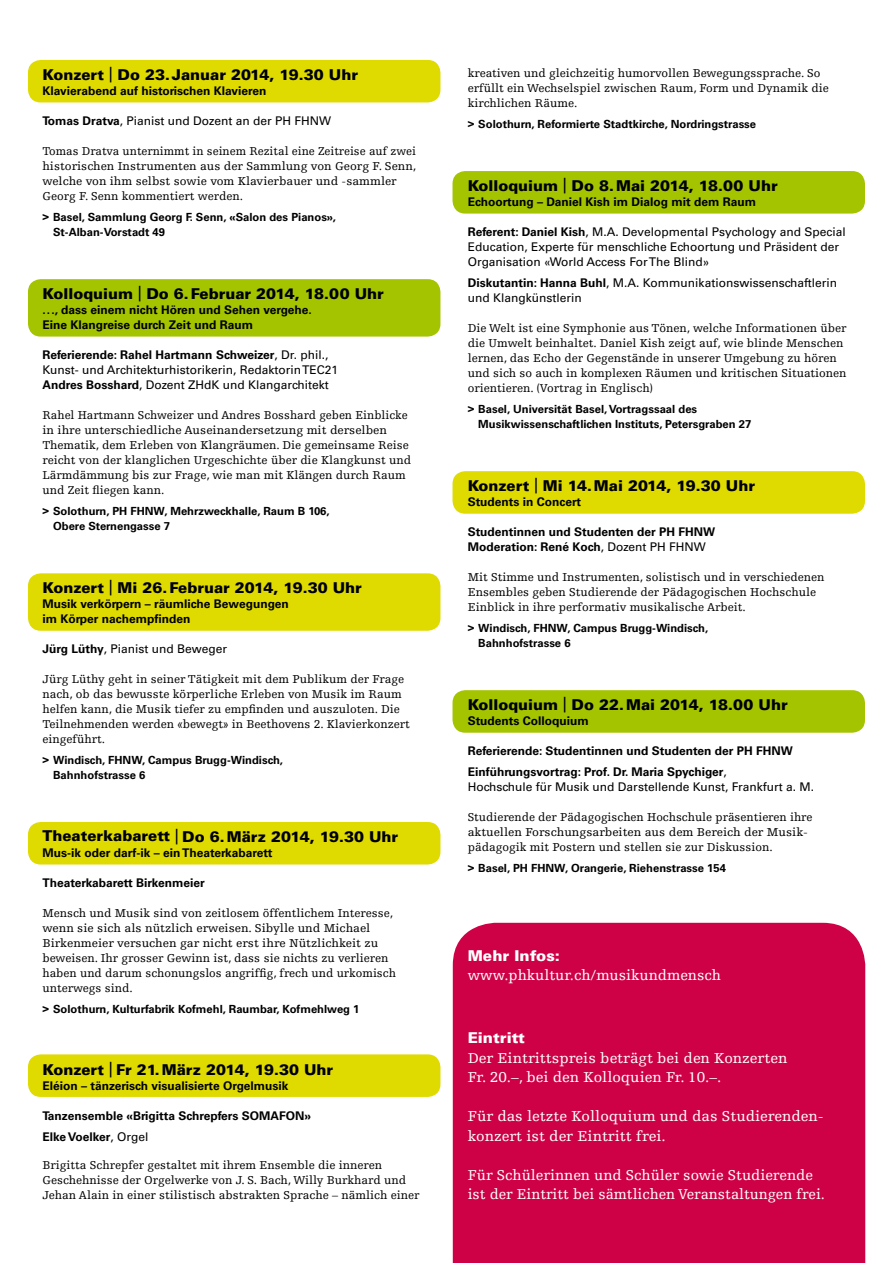
<style>
.page{position:relative;width:893px;height:1263px;background:#fff}
.page>*{position:absolute;margin:0;border:0;box-sizing:border-box;transform-origin:0 0}
.t1{font:15px/19.5px "Egyptienne F";color:#fff}
.t2{font:900 15px "Univers";color:#000}
.t3{font:900 15px "Univers";color:#fff}
.t4{font:12px/15px "Egyptienne F";color:#000}
.t5{font:700 12px/15px "Univers";color:#000}
.t6{font:12px/15px "Univers";color:#000}
.t7{font:700 11.25px/15px "Univers";color:#000}
.s1{font-weight:700}
.s2{font-weight:400}
</style>
<div class="page">
<div style="left:453px;top:923px;width:412px;height:340px;background:#ce0046"></div>
<div style="left:28px;top:60px;width:412px;height:42px;background:#dfdb00;border-radius:13px"></div>
<div style="left:28px;top:822px;width:412px;height:42px;background:#dfdb00;border-radius:13px"></div>
<div style="left:452px;top:690px;width:413px;height:43px;background:#a4c400;border-radius:13px"></div>
<div style="left:452px;top:471px;width:413px;height:43px;background:#dfdb00;border-radius:13px"></div>
<div style="left:452px;top:171px;width:413px;height:43px;background:#a4c400;border-radius:13px"></div>
<div style="left:28px;top:1054px;width:412px;height:43px;background:#dfdb00;border-radius:13px"></div>
<div style="left:28px;top:279px;width:412px;height:58px;background:#a4c400;border-radius:13px"></div>
<div style="left:28px;top:573px;width:412px;height:58px;background:#dfdb00;border-radius:13px"></div>
<p class="t2" style="left:42px;top:65px;width:317px">Konzert Do 23. Januar 2014, 19.30 Uhr</p>
<p class="t5" style="left:42px;top:83px;width:226px">Klavierabend auf historischen Klavieren</p>
<p class="t6" style="left:42px;top:113px;width:290px"><span class="s1">Tomas Dratva</span>, Pianist und Dozent an der PH FHNW</p>
<p class="t4" style="left:42px;top:144px;width:375px">Tomas Dratva unternimmt in seinem Rezital eine Zeitreise auf zwei historischen Instrumenten aus der Sammlung von Georg F. Senn, welche von ihm selbst sowie vom Klavierbauer und -sammler Georg F. Senn kommentiert werden.</p>
<p class="t7" style="left:53px;top:210px;width:284px;text-indent:-11px">&gt; Basel, Sammlung Georg F. Senn, «Salon des Pianos»,<br>St-Alban-Vorstadt 49</p>
<p class="t2" style="left:42px;top:284px;width:343px">Kolloquium Do 6. Februar 2014, 18.00 Uhr</p>
<p class="t5" style="left:42px;top:302px;width:271px">. . ., dass einem nicht Hören und Sehen vergehe.<br>Eine Klangreise durch Zeit und Raum</p>
<p class="t6" style="left:42px;top:347px;width:297px"><span class="s1">Referierende: Rahel Hartmann Schweizer</span>, Dr. phil.,<br>Kunst- und Architekturhistorikerin, Redaktorin TEC21<br><span class="s1">Andres Bosshard</span>, Dozent ZHdK und Klangarchitekt</p>
<p class="t4" style="left:42px;top:408px;width:370px">Rahel Hartmann Schweizer und Andres Bosshard geben Einblicke in ihre unterschiedliche Auseinandersetzung mit derselben Thematik, dem Erleben von Klangräumen. Die gemeinsame Reise reicht von der klanglichen Urgeschichte über die Klangkunst und Lärmdämmung bis zur Frage, wie man mit Klängen durch Raum und Zeit fliegen kann.</p>
<p class="t7" style="left:53px;top:504px;width:278px;text-indent:-11px">&gt; Solothurn, PH FHNW, Mehrzweckhalle, Raum B 106,<br>Obere Sternengasse 7</p>
<p class="t2" style="left:42px;top:578px;width:321px">Konzert Mi 26. Februar 2014, 19.30 Uhr</p>
<p class="t5" style="left:42px;top:596px;width:248px">Musik verkörpern – räumliche Bewegungen im Körper nachempfinden</p>
<p class="t6" style="left:42px;top:641px;width:186px"><span class="s1">Jürg Lüthy</span>, Pianist und Beweger</p>
<p class="t4" style="left:42px;top:672px;width:369px">Jürg Lüthy geht in seiner Tätigkeit mit dem Publikum der Frage nach, ob das bewusste körperliche Erleben von Musik im Raum helfen kann, die Musik tiefer zu empfinden und auszuloten. Die Teilnehmenden werden «bewegt» in Beethovens 2. Klavierkonzert eingeführt.</p>
<p class="t7" style="left:53px;top:753px;width:231px;text-indent:-11px">&gt; Windisch, FHNW, Campus Brugg-Windisch,<br>Bahnhofstrasse 6</p>
<p class="t2" style="left:42px;top:827px;width:357px">Theaterkabarett Do 6. März 2014, 19.30 Uhr</p>
<p class="t5" style="left:42px;top:845px;width:232px">Mus-ik oder darf-ik – ein Theaterkabarett</p>
<p class="t5" style="left:42px;top:875px;width:164px">Theaterkabarett Birkenmeier</p>
<p class="t4" style="left:42px;top:906px;width:355px">Mensch und Musik sind von zeitlosem öffentlichem Interesse, wenn sie sich als nützlich erweisen. Sibylle und Michael Birkenmeier versuchen gar nicht erst ihre Nützlichkeit zu beweisen. Ihr grosser Gewinn ist, dass sie nichts zu verlieren haben und darum schonungslos angriffig, frech und urkomisch unterwegs sind.</p>
<p class="t7" style="left:42px;top:1002px;width:319px">&gt; Solothurn, Kulturfabrik Kofmehl, Raumbar, Kofmehlweg 1</p>
<p class="t2" style="left:42px;top:1060px;width:292px">Konzert Fr 21. März 2014, 19.30 Uhr</p>
<p class="t5" style="left:42px;top:1078px;width:248px">Eléion – tänzerisch visualisierte Orgelmusik</p>
<p class="t5" style="left:42px;top:1105px;width:270px;line-height:21px">Tanzensemble «Brigitta Schrepfers SOMAFON»<br>Elke Voelker<span class="s2">, Orgel</span></p>
<p class="t4" style="left:42px;top:1158px;width:378px">Brigitta Schrepfer gestaltet mit ihrem Ensemble die inneren<br>Geschehnisse der Orgelwerke von J. S. Bach, Willy Burkhard und<br>Jehan Alain in einer stilistisch abstrakten Sprache – nämlich einer</p>
<p class="t4" style="left:468px;top:66px;width:363px">kreativen und gleichzeitig humorvollen Bewegungssprache. So erfüllt ein Wechselspiel zwischen Raum, Form und Dynamik die kirchlichen Räume.</p>
<p class="t7" style="left:468px;top:117px;width:290px">&gt; Solothurn, Reformierte Stadtkirche, Nordringstrasse</p>
<p class="t2" style="left:468px;top:176px;width:312px">Kolloquium Do 8. Mai 2014, 18.00 Uhr</p>
<p class="t5" style="left:468px;top:194px;width:290px">Echoortung – Daniel Kish im Dialog mit dem Raum</p>
<p class="t6" style="left:468px;top:224px;width:380px"><span class="s1">Referent: Daniel Kish</span>, M.A. Developmental Psychology and Special<br>Education, Experte für menschliche Echoortung und Präsident der<br>Organisation «World Access For The Blind»</p>
<p class="t6" style="left:468px;top:275px;width:371px"><span class="s1">Diskutantin: Hanna Buhl</span>, M.A. Kommunikationswissenschaftlerin und Klangkünstlerin</p>
<p class="t4" style="left:468px;top:321px;width:380px">Die Welt ist eine Symphonie aus Tönen, welche Informationen über die Umwelt beinhaltet. Daniel Kish zeigt auf, wie blinde Menschen lernen, das Echo der Gegenstände in unserer Umgebung zu hören und sich so auch in komplexen Räumen und kritischen Situationen orientieren. (Vortrag in Englisch)</p>
<p class="t7" style="left:478px;top:402px;width:274px;text-indent:-11px">&gt; Basel, Universität Basel, Vortragssaal des<br>Musikwissenschaftlichen Instituts, Petersgraben 27</p>
<p class="t2" style="left:468px;top:476px;width:289px">Konzert Mi 14. Mai 2014, 19.30 Uhr</p>
<p class="t5" style="left:468px;top:494px;width:115px">Students in Concert</p>
<p class="t5" style="left:468px;top:524px;width:249px">Studentinnen und Studenten der PH FHNW<br>Moderation: René Koch<span class="s2">, Dozent PH FHNW</span></p>
<p class="t4" style="left:468px;top:570px;width:358px">Mit Stimme und Instrumenten, solistisch und in verschiedenen<br>Ensembles geben Studierende der Pädagogischen Hochschule<br>Einblick in ihre performativ musikalische Arbeit.</p>
<p class="t7" style="left:478px;top:621px;width:231px;text-indent:-11px">&gt; Windisch, FHNW, Campus Brugg-Windisch,<br>Bahnhofstrasse 6</p>
<p class="t2" style="left:468px;top:695px;width:322px">Kolloquium Do 22. Mai 2014, 18.00 Uhr</p>
<p class="t5" style="left:468px;top:713px;width:123px">Students Colloquium</p>
<p class="t5" style="left:468px;top:740px;width:327px;line-height:21px">Referierende: Studentinnen und Studenten der PH FHNW<br>Einführungsvortrag: Prof. Dr. Maria Spychiger<span class="s2">,</span></p>
<p class="t6" style="left:468px;top:779px;width:348px">Hochschule für Musik und Darstellende Kunst, Frankfurt a. M.</p>
<p class="t4" style="left:468px;top:810px;width:346px">Studierende der Pädagogischen Hochschule präsentieren ihre aktuellen Forschungsarbeiten aus dem Bereich der Musik&shy;pädagogik mit Postern und stellen sie zur Diskussion.</p>
<p class="t7" style="left:468px;top:861px;width:260px">&gt; Basel, PH FHNW, Orangerie, Riehenstrasse 154</p>
<p class="t3" style="left:468px;top:946px;width:94px">Mehr Infos:</p>
<p class="t1" style="left:468px;top:966px;width:255px">www.phkultur.ch/musikundmensch</p>
<p class="t3" style="left:468px;top:1028px;width:59px">Eintritt</p>
<p class="t1" style="left:468px;top:1048px;width:321px">Der Eintrittspreis beträgt bei den Konzerten<br>Fr. 20.–, bei den Kolloquien Fr. 10.–.</p>
<p class="t1" style="left:468px;top:1107px;width:358px">Für das letzte Kolloquium und das Studierenden&shy;konzert ist der Eintritt frei.</p>
<p class="t1" style="left:468px;top:1165px;width:359px">Für Schülerinnen und Schüler sowie Studierende ist der Eintritt bei sämtlichen Veranstaltungen frei.</p>
</div>
